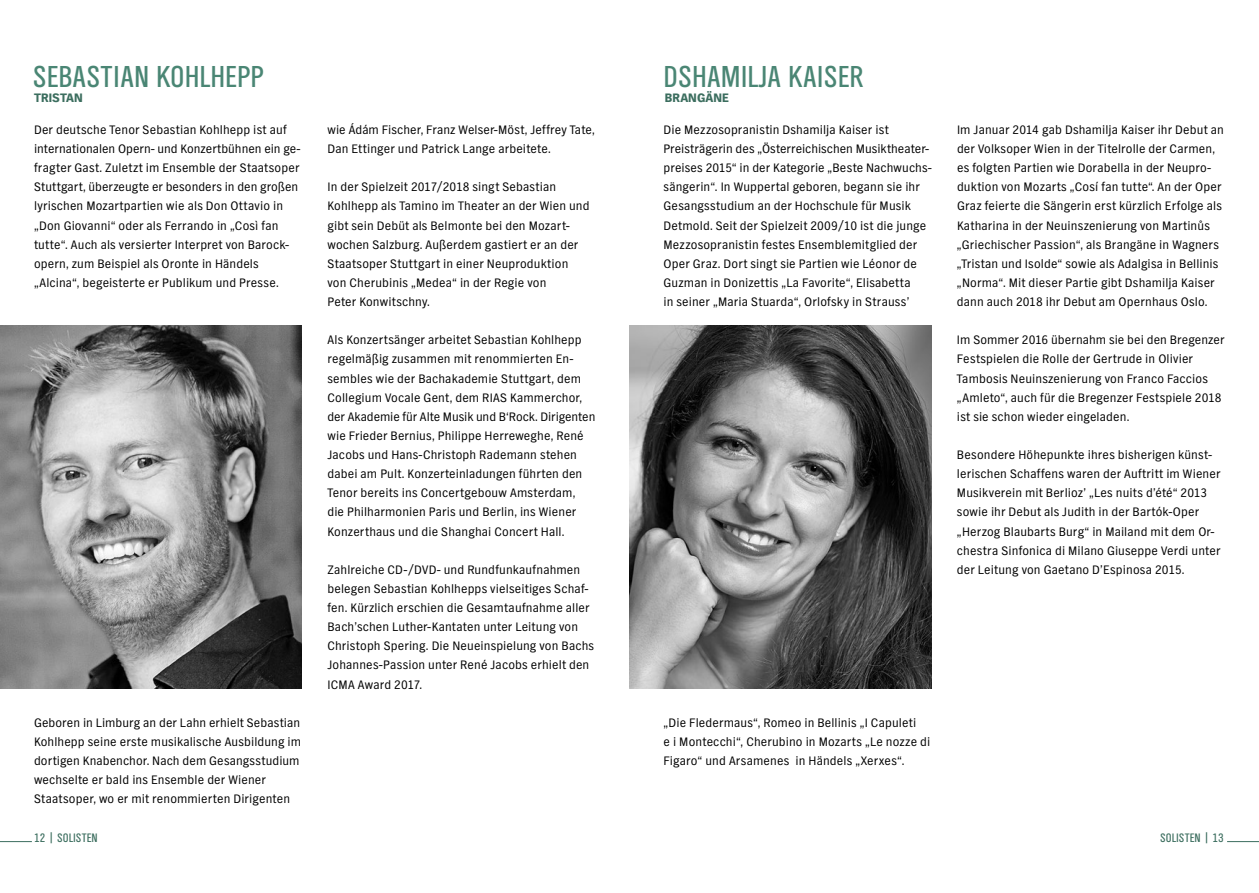
<style>
.page{position:relative;width:1259px;height:893px;background:#fff}
.page>*{position:absolute;margin:0;border:0;box-sizing:border-box;transform-origin:0 0}
.t1{font:31.5px "NDR Sans Cond";color:#4a8674}
.t2{font:12.75px/19.2px "NDR Sans";letter-spacing:.01em;color:#000}
.t3{font:12.75px "NDR Sans Cond";color:#3c6e5f}
.t4{font:900 12.75px "NDR Sans";color:#3c6e5f}
.s1{font-family:"NDR Sans CE"}
</style>
<div class="page">
<hr style="left:1227px;top:841px;width:32px;height:1px;background:#3c6e5f">
<hr style="left:0;top:841px;width:32px;height:1px;background:#3c6e5f">
<img style="left:0;top:325px;width:302px;height:364px">
<img style="left:629px;top:325px;width:302px;height:364px">
<h1 class="t1" style="left:33px;top:59px;width:232px">SEBASTIAN KOHLHEPP</h1>
<p class="t4" style="left:34px;top:91px;width:50px">TRISTAN</p>
<h1 class="t1" style="left:663px;top:59px;width:201px">DSHAMILJA KAISER</h1>
<p class="t4" style="left:665px;top:91px;width:66px">BRANGÄNE</p>
<p class="t2" style="left:34px;top:120px;width:268px">Der deutsche Tenor Sebastian Kohlhepp ist auf internationalen Opern- und Konzertbühnen ein ge&shy;fragter Gast. Zuletzt im Ensemble der Staatsoper Stuttgart, überzeugte er besonders in den großen lyrischen Mozartpartien wie als Don Ottavio in „Don Giovanni“ oder als Ferrando in „Così fan tutte“. Auch als versierter Interpret von Barock&shy;opern, zum Beispiel als Oronte in Händels „Alcina“, begeisterte er Publikum und Presse.</p>
<p class="t2" style="left:327px;top:120px;width:269px">wie Ádám Fischer, Franz Welser-Möst, Jeffrey Tate,<br>Dan Ettinger und Patrick Lange arbeitete.</p>
<p class="t2" style="left:327px;top:177px;width:264px">In der Spielzeit 2017/2018 singt Sebastian Kohlhepp als Tamino im Theater an der Wien und gibt sein Debüt als Belmonte bei den Mozart&shy;wochen Salzburg. Außerdem gastiert er an der Staatsoper Stuttgart in einer Neuproduktion von Cherubinis „Medea“ in der Regie von<br>Peter Konwitschny.</p>
<p class="t2" style="left:327px;top:330px;width:269px">Als Konzertsänger arbeitet Sebastian Kohlhepp regelmäßig zusammen mit renommierten En&shy;sembles wie der Bachakademie Stuttgart, dem Collegium Vocale Gent, dem RIAS Kammerchor, der Akademie für Alte Musik und B‘Rock. Dirigenten wie Frieder Bernius, Philippe Herreweghe, René Jacobs und Hans-Christoph Rademann stehen dabei am Pult. Konzerteinladungen führten den Tenor bereits ins Concertgebouw Amsterdam,<br>die Philharmonien Paris und Berlin, ins Wiener Konzerthaus und die Shanghai Concert Hall.</p>
<p class="t2" style="left:327px;top:560px;width:268px">Zahlreiche CD-/DVD- und Rundfunkaufnahmen belegen Sebastian Kohlhepps vielseitiges Schaf&shy;fen. Kürzlich erschien die Gesamtaufnahme aller Bach’schen Luther-Kantaten unter Leitung von Christoph Spering. Die Neueinspielung von Bachs Johannes-Passion unter René Jacobs erhielt den ICMA Award 2017.</p>
<p class="t2" style="left:663px;top:120px;width:269px">Die Mezzosopranistin Dshamilja Kaiser ist Preisträgerin des „Österreichischen Musiktheater&shy;preises 2015“ in der Kategorie „Beste Nachwuchs&shy;sängerin“. In Wuppertal geboren, begann sie ihr Gesangsstudium an der Hochschule für Musik Detmold. Seit der Spielzeit 2009/10 ist die junge Mezzosopranistin festes Ensemblemitglied der Oper Graz. Dort singt sie Partien wie Léonor de Guzman in Donizettis „La Favorite“, Elisabetta<br>in seiner „Maria Stuarda“, Orlofsky in Strauss’</p>
<p class="t2" style="left:957px;top:120px;width:268px">Im Januar 2014 gab Dshamilja Kaiser ihr Debut an der Volksoper Wien in der Titelrolle der Carmen, es folgten Partien wie Dorabella in der Neupro&shy;duktion von Mozarts „Cosí fan tutte“. An der Oper Graz feierte die Sängerin erst kürzlich Erfolge als Katharina in der Neuinszenierung von Martin<span class="s1">ů</span>s „Griechischer Passion“, als Brangäne in Wagners „Tristan und Isolde“ sowie als Adalgisa in Bellinis „Norma“. Mit dieser Partie gibt Dshamilja Kaiser dann auch 2018 ihr Debut am Opernhaus Oslo.</p>
<p class="t2" style="left:957px;top:330px;width:269px">Im Sommer 2016 übernahm sie bei den Bregenzer Festspielen die Rolle der Gertrude in Olivier Tambosis Neuinszenierung von Franco Faccios „Amleto“, auch für die Bregenzer Festspiele 2018 ist sie schon wieder eingeladen.</p>
<p class="t2" style="left:957px;top:445px;width:265px">Besondere Höhepunkte ihres bisherigen künst&shy;lerischen Schaffens waren der Auftritt im Wiener Musikverein mit Berlioz’ „Les nuits d’été“ 2013 sowie ihr Debut als Judith in der Bartók-Oper „Herzog Blaubarts Burg“ in Mailand mit dem Or&shy;chestra Sinfonica di Milano Giuseppe Verdi unter der Leitung von Gaetano D’Espinosa 2015.</p>
<p class="t2" style="left:34px;top:713px;width:269px">Geboren in Limburg an der Lahn erhielt Sebastian Kohlhepp seine erste musikalische Ausbildung im dortigen Knabenchor. Nach dem Gesangsstudium wechselte er bald ins Ensemble der Wiener Staatsoper, wo er mit renommierten Dirigenten</p>
<p class="t2" style="left:663px;top:713px;width:268px">„Die Fledermaus“, Romeo in Bellinis „I Capuleti<br>e i Montecchi“, Cherubino in Mozarts „Le nozze di<br>Figaro“ und Arsamenes in Händels „Xerxes“.</p>
<p class="t3" style="left:34px;top:831px;width:65px">12 | SOLISTEN</p>
<p class="t3" style="left:1160px;top:831px;width:65px">SOLISTEN | 13</p>
</div>
